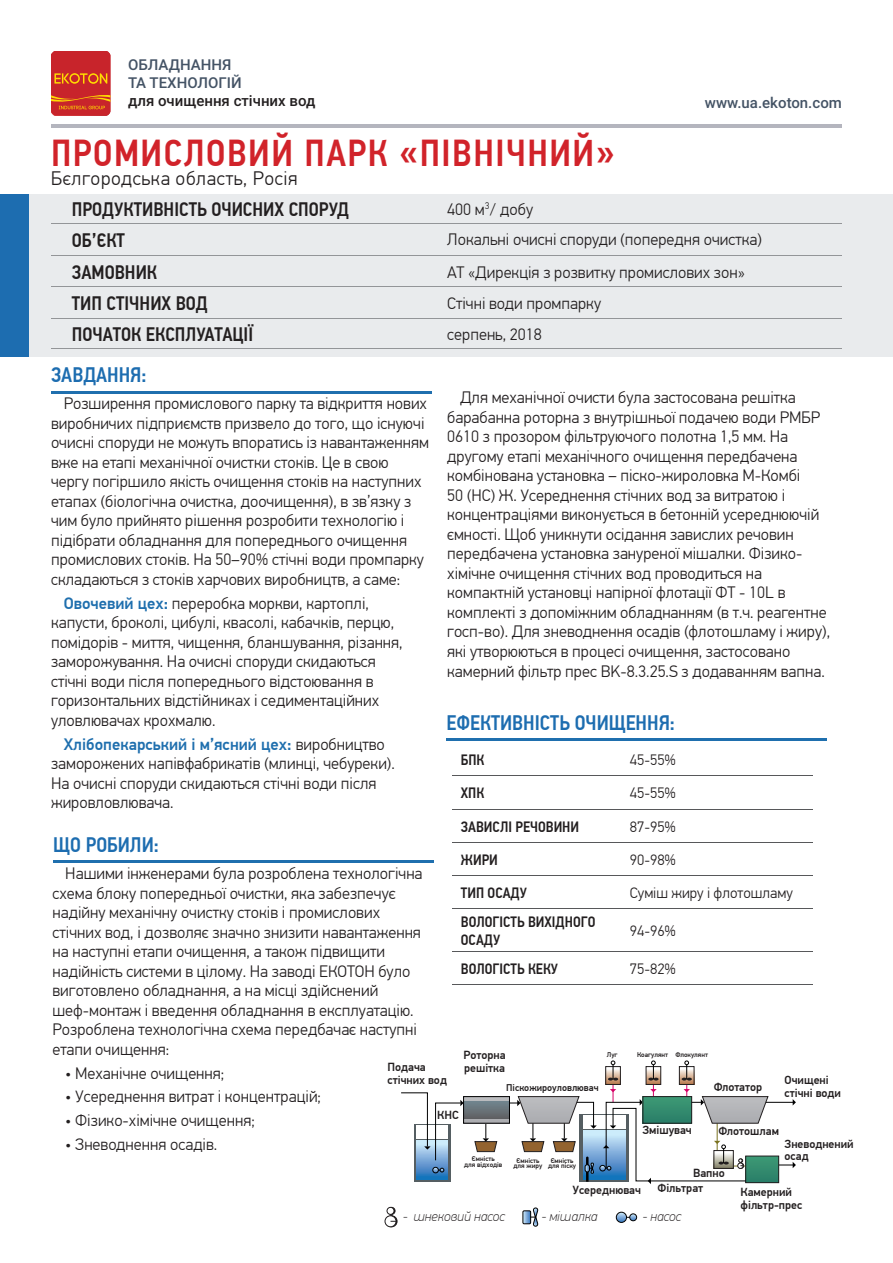
<style>
.page{position:relative;width:893px;height:1263px;background:#fff}
.page>*{position:absolute;margin:0;border:0;box-sizing:border-box;transform-origin:0 0}
.t1{font:500 37.5px "PF Din Text Cond Pro";letter-spacing:.04em;color:#d1232a}
.t2{font:500 21px "PF Din Text Cond Pro";color:#1d6db0}
.t3{font:500 19.5px "PF Din Text Cond Pro";color:#231f20}
.t4{font:300 19.5px "PF Din Text Pro";letter-spacing:.03em;color:#231f20}
.t5{font:300 16.5px/19.5px "PF Din Text Pro";color:#231f20}
.t6{font:500 15px/18px "PF Din Text Cond Pro";color:#231f20}
.t7{font:300 15px "PF Din Text Pro";color:#231f20}
.t8{font:500 15px "Roboto";color:#445365}
.t9{font:500 15px "Roboto";color:#231f20}
.t10{font:italic 100 13.65px "PF Din Text Pro";color:#231f20}
.t11{font:500 11.7px/12.8px "PF Din Text Pro";color:#231f20}
.t12{font:500 9.75px "PF Din Text Pro";color:#231f20}
.t13{font:500 6.9px/5.8px "PF Din Text Pro";color:#231f20;text-align:center}
.s1{font-weight:500;color:#1f6fae}
</style>
<div class="page">
<hr style="left:51px;top:125px;width:791px;height:3px;background:#b4b5be">
<div style="left:0;top:194px;width:893px;height:163px;background:#e9ebed"></div>
<div style="left:0;top:194px;width:29px;height:163px;background:#1d6db0"></div>
<hr style="left:52px;top:223px;width:790px;height:1px;background:#939598">
<hr style="left:52px;top:255px;width:790px;height:1px;background:#939598">
<hr style="left:52px;top:286px;width:790px;height:1px;background:#939598">
<hr style="left:52px;top:318px;width:790px;height:1px;background:#939598">
<hr style="left:52px;top:348px;width:790px;height:1px;background:#939598">
<hr style="left:51px;top:391px;width:381px;height:2px;background:#1f6fae">
<hr style="left:53px;top:861px;width:381px;height:2px;background:#1f6fae">
<hr style="left:446px;top:738px;width:381px;height:3px;background:#1f6fae">
<hr style="left:453px;top:775px;width:360px;height:1px;background:#57585a">
<hr style="left:453px;top:808px;width:360px;height:1px;background:#57585a">
<hr style="left:453px;top:842px;width:360px;height:1px;background:#57585a">
<hr style="left:453px;top:908px;width:360px;height:1px;background:#57585a">
<hr style="left:453px;top:875px;width:360px;height:1px;background:#57585a">
<hr style="left:453px;top:951px;width:360px;height:1px;background:#57585a">
<hr style="left:453px;top:984px;width:360px;height:1px;background:#57585a">
<svg style="left:51px;top:51px;width:59px;height:65px;background:#cd3827"></svg>
<div style="left:616px;top:1212px;width:11px;height:11px;border:1px solid #000001;border-radius:50%"></div>
<svg style="left:616px;top:1212px;width:21px;height:10px"></svg>
<svg style="left:523px;top:1207px;width:15px;height:20px"></svg>
<svg style="left:401px;top:1060px;width:395px;height:124px"></svg>
<div style="left:388px;top:1207px;width:7px;height:7px;border:1px solid #231f20;border-radius:50%"></div>
<div style="left:386px;top:1216px;width:11px;height:11px;background:#272425;border-radius:50%"></div>
<div style="left:386px;top:1215px;width:11px;height:12px;border:1px solid #231f20;border-radius:50%"></div>
<div style="left:387px;top:1207px;width:7px;height:7px;background:#fff;border-radius:50%"></div>
<div style="left:387px;top:1207px;width:7px;height:7px;border:1px solid #231f20;border-radius:50%"></div>
<div style="left:385px;top:1216px;width:11px;height:11px;background:#fff;border-radius:50%"></div>
<div style="left:385px;top:1215px;width:11px;height:12px;border:1px solid #231f20;border-radius:50%"></div>
<svg style="left:390px;top:1214px;width:6px;height:8px"></svg>
<p class="t8" style="left:128px;top:55px;width:105px">ОБЛАДНАННЯ</p>
<p class="t8" style="left:128px;top:73px;width:115px">ТА ТЕХНОЛОГІЙ</p>
<p class="t9" style="left:128px;top:91px;width:189px">для очищення стічних вод</p>
<p class="t1" style="left:51px;top:130px;width:565px">ПРОМИСЛОВИЙ ПАРК «ПІВНІЧНИЙ»</p>
<p class="t4" style="left:51px;top:167px;width:248px">Бєлгородська область, Росія</p>
<p class="t8" style="left:705px;top:92px;width:139px">www.ua.ekoton.com</p>
<p class="t3" style="left:72px;top:197px;width:279px">ПРОДУКТИВНІСТЬ ОЧИСНИХ СПОРУД</p>
<p class="t3" style="left:72px;top:228px;width:55px">ОБ’ЄКТ</p>
<p class="t3" style="left:72px;top:260px;width:87px">ЗАМОВНИК</p>
<p class="t3" style="left:72px;top:291px;width:137px">ТИП СТІЧНИХ ВОД</p>
<p class="t3" style="left:72px;top:323px;width:183px">ПОЧАТОК ЕКСПЛУАТАЦІЇ</p>
<p class="t2" style="left:51px;top:362px;width:97px">ЗАВДАННЯ:</p>
<p class="t5" style="left:51px;top:394px;width:379px;text-indent:13px">Розширення промислового парку та відкриття нових виробничих підприємств призвело до того, що існуючі очисні споруди не можуть впоратись із навантаженням вже на етапі механічної очистки стоків. Це в свою чергу погіршило якість очищення стоків на наступних етапах (біологічна очистка, доочищення), в зв’язку з чим було прийнято рішення розробити технологію і підібрати обладнання для попереднього очищення промислових стоків. На 50–90% стічні води промпарку складаються з стоків харчових виробництв, а саме:</p>
<p class="t5" style="left:51px;top:593px;width:353px;text-indent:13px"><span class="s1">Овочевий цех:</span> переробка моркви, картоплі, капусти, броколі, цибулі, квасолі, кабачків, перцю, помідорів - миття, чищення, бланшування, різання, заморожування. На очисні споруди скидаються стічні води після попереднього відстоювання в горизонтальних відстійниках і седиментаційних уловлювачах крохмалю.</p>
<p class="t5" style="left:51px;top:734px;width:345px;text-indent:13px"><span class="s1">Хлібопекарський і м’ясний цех:</span> виробництво заморожених напівфабрикатів (млинці, чебуреки).<br>На очисні споруди скидаються стічні води після жировловлювача.</p>
<p class="t2" style="left:53px;top:832px;width:107px">ЩО РОБИЛИ:</p>
<p class="t5" style="left:447px;top:200px;width:87px">400 м<sup>3</sup>/ добу</p>
<p class="t5" style="left:447px;top:230px;width:316px">Локальні очисні споруди (попередня очистка)</p>
<p class="t5" style="left:447px;top:263px;width:299px">АТ «Дирекція з розвитку промислових зон»</p>
<p class="t5" style="left:447px;top:293px;width:155px">Стічні води промпарку</p>
<p class="t5" style="left:447px;top:325px;width:96px">серпень, 2018</p>
<p class="t5" style="left:447px;top:388px;width:384px;text-indent:13px">Для механічної очисти була застосована решітка барабанна роторна з внутрішньої подачею води РМБР 0610 з прозором фільтруючого полотна 1,5 мм. На другому етапі механічного очищення передбачена комбінована установка – піско-жироловка М-Комбі<br>50 (НС) Ж. Усереднення стічних вод за витратою і концентраціями виконується в бетонній усереднюючій ємності. Щоб уникнути осідання завислих речовин передбачена установка зануреної мішалки. Фізико&shy;хімічне очищення стічних вод проводиться на компактній установці напірної флотації ФТ - 10L в комплекті з допоміжним обладнанням (в т.ч. реагентне госп-во). Для зневоднення осадів (флотошламу і жиру), які утворюються в процесі очищення, застосовано камерний фільтр прес BK-8.3.25.S з додаванням вапна.</p>
<p class="t2" style="left:446px;top:710px;width:230px">ЕФЕКТИВНІСТЬ ОЧИЩЕННЯ:</p>
<p class="t6" style="left:461px;top:751px;width:25px">БПК</p>
<p class="t7" style="left:630px;top:751px;width:48px">45-55%</p>
<p class="t6" style="left:461px;top:784px;width:25px">ХПК</p>
<p class="t7" style="left:630px;top:784px;width:48px">45-55%</p>
<p class="t6" style="left:461px;top:818px;width:120px">ЗАВИСЛІ РЕЧОВИНИ</p>
<p class="t7" style="left:630px;top:818px;width:48px">87-95%</p>
<p class="t6" style="left:461px;top:850px;width:38px">ЖИРИ</p>
<p class="t7" style="left:630px;top:851px;width:48px">90-98%</p>
<p class="t5" style="left:53px;top:864px;width:372px;text-indent:13px">Нашими інженерами була розроблена технологічна схема блоку попередньої очистки, яка забезпечує надійну механічну очистку стоків і промислових стічних вод, і дозволяє значно знизити навантаження на наступні етапи очищення, а також підвищити надійність системи в цілому. На заводі ЕКОТОН було виготовлено обладнання, а на місці здійснений шеф-монтаж і введення обладнання в експлуатацію.<br>Розроблена технологічна схема передбачає наступні етапи очищення:</p>
<p class="t5" style="left:65px;top:1063px;width:161px">• Механічне очищення;</p>
<p class="t5" style="left:65px;top:1087px;width:257px">• Усереднення витрат і концентрацій;</p>
<p class="t5" style="left:65px;top:1111px;width:191px">• Фізико-хімічне очищення;</p>
<p class="t5" style="left:65px;top:1135px;width:153px">• Зневоднення осадів.</p>
<p class="t6" style="left:461px;top:884px;width:68px">ТИП ОСАДУ</p>
<p class="t7" style="left:630px;top:884px;width:164px">Суміш жиру і флотошламу</p>
<p class="t6" style="left:461px;top:913px;width:136px">ВОЛОГІСТЬ ВИХІДНОГО<br>ОСАДУ</p>
<p class="t6" style="left:461px;top:960px;width:99px">ВОЛОГІСТЬ КЕКУ</p>
<p class="t7" style="left:630px;top:960px;width:48px">75-82%</p>
<p class="t7" style="left:630px;top:922px;width:48px">94-96%</p>
<p class="t11" style="left:388px;top:1061px;width:61px">Подача стічних вод</p>
<p class="t11" style="left:463px;top:1049px;width:44px">Роторна решітка</p>
<p class="t13" style="left:607px;top:1052px;width:12px">Луг</p>
<p class="t13" style="left:637px;top:1052px;width:73px">Коагулянт Флокулянт</p>
<p class="t12" style="left:506px;top:1082px;width:94px">Піскожироуловлювач</p>
<p class="t11" style="left:714px;top:1080px;width:50px">Флотатор</p>
<p class="t11" style="left:785px;top:1074px;width:58px">Очищені стічні води</p>
<p class="t11" style="left:437px;top:1109px;width:23px">КНС</p>
<p class="t11" style="left:642px;top:1124px;width:51px">Змішувач</p>
<p class="t11" style="left:719px;top:1125px;width:62px">Флотошлам</p>
<p class="t11" style="left:785px;top:1137px;width:71px">Зневоднений осад</p>
<p class="t13" style="left:464px;top:1156px;width:40px">Ємність<br>для відходів</p>
<p class="t13" style="left:514px;top:1157px;width:30px">Ємність для жиру</p>
<p class="t13" style="left:548px;top:1157px;width:30px">Ємність для піску</p>
<p class="t11" style="left:693px;top:1166px;width:33px">Вапно</p>
<p class="t11" style="left:657px;top:1182px;width:47px">Фільтрат</p>
<p class="t11" style="left:572px;top:1184px;width:70px">Усереднювач</p>
<p class="t11" style="left:740px;top:1186px;width:63px">Камерний фільтр-прес</p>
<p class="t10" style="left:403px;top:1208px;width:104px">- шнековий насос</p>
<p class="t10" style="left:541px;top:1208px;width:58px">- мішалка</p>
<p class="t10" style="left:643px;top:1208px;width:40px">- насос</p>
</div>
